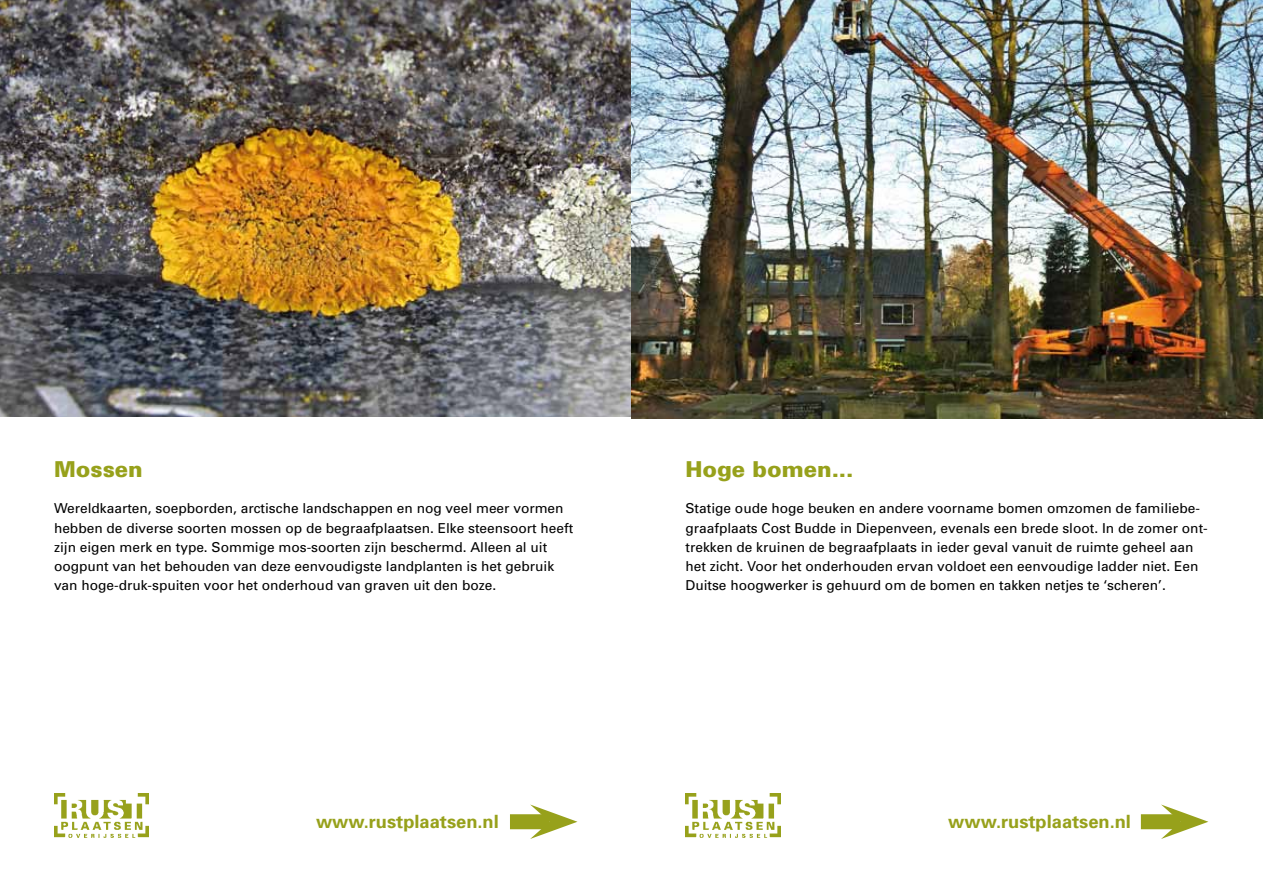
<style>
.page{position:relative;width:1263px;height:893px;background:#fff}
.page>*{position:absolute;margin:0;border:0;box-sizing:border-box;transform-origin:0 0}
.t1{font:900 21.9px "Univers";color:#97a11b}
.t2{font:700 18.3px "Univers";color:#97a11b}
.t3{font:13.65px/19.2px "Univers";color:#000}
</style>
<div class="page">
<img style="left:0;top:0;width:631px;height:417px">
<img style="left:54px;top:793px;width:95px;height:45px">
<img style="left:685px;top:793px;width:95px;height:45px">
<img style="left:631px;top:0;width:632px;height:419px">
<div style="left:510px;top:814px;width:39px;height:15px;background:#97a11b"></div>
<svg style="left:530px;top:804px;width:47px;height:35px"></svg>
<div style="left:1141px;top:814px;width:39px;height:15px;background:#97a11b"></div>
<svg style="left:1161px;top:804px;width:47px;height:35px"></svg>
<h1 class="t1" style="left:54px;top:455px;width:90px">Mossen</h1>
<h1 class="t1" style="left:685px;top:455px;width:170px">Hoge bomen...</h1>
<p class="t3" style="left:54px;top:499px;width:521px">Wereldkaarten, soepborden, arctische landschappen en nog veel meer vormen hebben de diverse soorten mossen op de begraafplaatsen. Elke steensoort heeft zijn eigen merk en type. Sommige mos-soorten zijn beschermd. Alleen al uit oogpunt van het behouden van deze eenvoudigste landplanten is het gebruik van hoge-druk-spuiten voor het onderhoud van graven uit den boze.</p>
<p class="t3" style="left:685px;top:499px;width:524px">Statige oude hoge beuken en andere voorname bomen omzomen de familiebe&shy;graafplaats Cost Budde in Diepenveen, evenals een brede sloot. In de zomer ont&shy;trekken de kruinen de begraafplaats in ieder geval vanuit de ruimte geheel aan het zicht. Voor het onderhouden ervan voldoet een eenvoudige ladder niet. Een Duitse hoogwerker is gehuurd om de bomen en takken netjes te ‘scheren’.</p>
<h2 class="t2" style="left:316px;top:810px;width:184px">www.rustplaatsen.nl</h2>
<h2 class="t2" style="left:948px;top:810px;width:184px">www.rustplaatsen.nl</h2>
</div>
